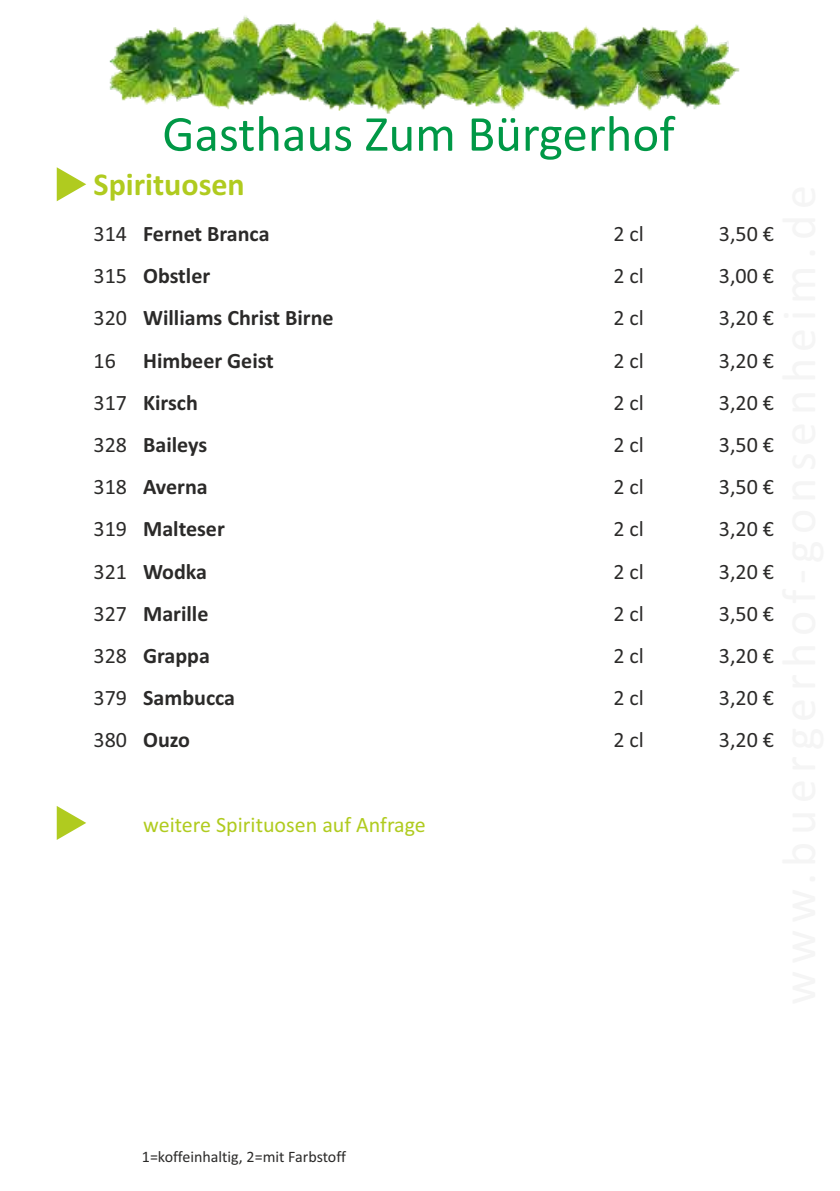
<style>
.page{position:relative;width:840px;height:1191px;background:#fff}
.page>*{position:absolute;margin:0;border:0;box-sizing:border-box;transform-origin:0 0}
.t1{font:50.8px "Calibri";color:#009846}
.t2{font:700 32px "Calibri";color:#b0cb1f}
.t3{font:700 22px "Calibri";color:#2b2a29}
.t4{font:22px "Calibri";color:#2b2a29}
.t5{font:22px "Calibri";color:#b0cb1f}
.t6{font:16px "Calibri";color:#2b2a29}
.s1{font-weight:400}
</style>
<div class="page">
<svg style="left:57px;top:167px;width:29px;height:34px"></svg>
<img style="left:109px;top:16px;width:631px;height:98px">
<svg style="left:57px;top:806px;width:29px;height:34px"></svg>
<h1 class="t1" style="left:162px;top:112px;width:513px">Gasthaus Zum Bürgerhof</h1>
<h2 class="t2" style="left:94px;top:171px;width:153px">Spirituosen</h2>
<p class="t3" style="left:94px;top:225px;width:177px"><span class="s1">314</span> Fernet Branca</p>
<p class="t4" style="left:613px;top:225px;width:32px">2 cl</p>
<p class="t4" style="left:718px;top:225px;width:57px">3,50 €</p>
<p class="t3" style="left:94px;top:267px;width:118px"><span class="s1">315</span> Obstler</p>
<p class="t4" style="left:613px;top:267px;width:32px">2 cl</p>
<p class="t4" style="left:718px;top:267px;width:57px">3,00 €</p>
<p class="t3" style="left:94px;top:309px;width:241px"><span class="s1">320</span> Williams Christ Birne</p>
<p class="t4" style="left:613px;top:309px;width:32px">2 cl</p>
<p class="t4" style="left:718px;top:309px;width:57px">3,20 €</p>
<p class="t3" style="left:94px;top:351px;width:182px"><span class="s1">16</span> Himbeer Geist</p>
<p class="t4" style="left:613px;top:351px;width:32px">2 cl</p>
<p class="t4" style="left:718px;top:351px;width:57px">3,20 €</p>
<p class="t3" style="left:94px;top:393px;width:106px"><span class="s1">317</span> Kirsch</p>
<p class="t4" style="left:613px;top:393px;width:32px">2 cl</p>
<p class="t4" style="left:718px;top:393px;width:57px">3,20 €</p>
<p class="t3" style="left:94px;top:435px;width:115px"><span class="s1">328</span> Baileys</p>
<p class="t4" style="left:613px;top:435px;width:32px">2 cl</p>
<p class="t4" style="left:718px;top:435px;width:57px">3,50 €</p>
<p class="t3" style="left:94px;top:477px;width:116px"><span class="s1">318</span> Averna</p>
<p class="t4" style="left:613px;top:477px;width:32px">2 cl</p>
<p class="t4" style="left:718px;top:477px;width:57px">3,50 €</p>
<p class="t3" style="left:94px;top:520px;width:133px"><span class="s1">319</span> Malteser</p>
<p class="t4" style="left:613px;top:520px;width:32px">2 cl</p>
<p class="t4" style="left:718px;top:520px;width:57px">3,20 €</p>
<p class="t3" style="left:94px;top:562px;width:115px"><span class="s1">321</span> Wodka</p>
<p class="t4" style="left:613px;top:562px;width:32px">2 cl</p>
<p class="t4" style="left:718px;top:562px;width:57px">3,20 €</p>
<p class="t3" style="left:94px;top:604px;width:116px"><span class="s1">327</span> Marille</p>
<p class="t4" style="left:613px;top:604px;width:32px">2 cl</p>
<p class="t4" style="left:718px;top:604px;width:57px">3,50 €</p>
<p class="t3" style="left:94px;top:646px;width:118px"><span class="s1">328</span> Grappa</p>
<p class="t4" style="left:613px;top:646px;width:32px">2 cl</p>
<p class="t4" style="left:718px;top:646px;width:57px">3,20 €</p>
<p class="t3" style="left:94px;top:688px;width:143px"><span class="s1">379</span> Sambucca</p>
<p class="t4" style="left:613px;top:688px;width:32px">2 cl</p>
<p class="t4" style="left:718px;top:688px;width:57px">3,20 €</p>
<p class="t3" style="left:94px;top:730px;width:98px"><span class="s1">380</span> Ouzo</p>
<p class="t4" style="left:613px;top:730px;width:32px">2 cl</p>
<p class="t4" style="left:718px;top:730px;width:57px">3,20 €</p>
<p class="t5" style="left:143px;top:815px;width:284px">weitere Spirituosen auf Anfrage</p>
<p class="t6" style="left:142px;top:1150px;width:205px">1=koffeinhaltig, 2=mit Farbstoff</p>
</div>
